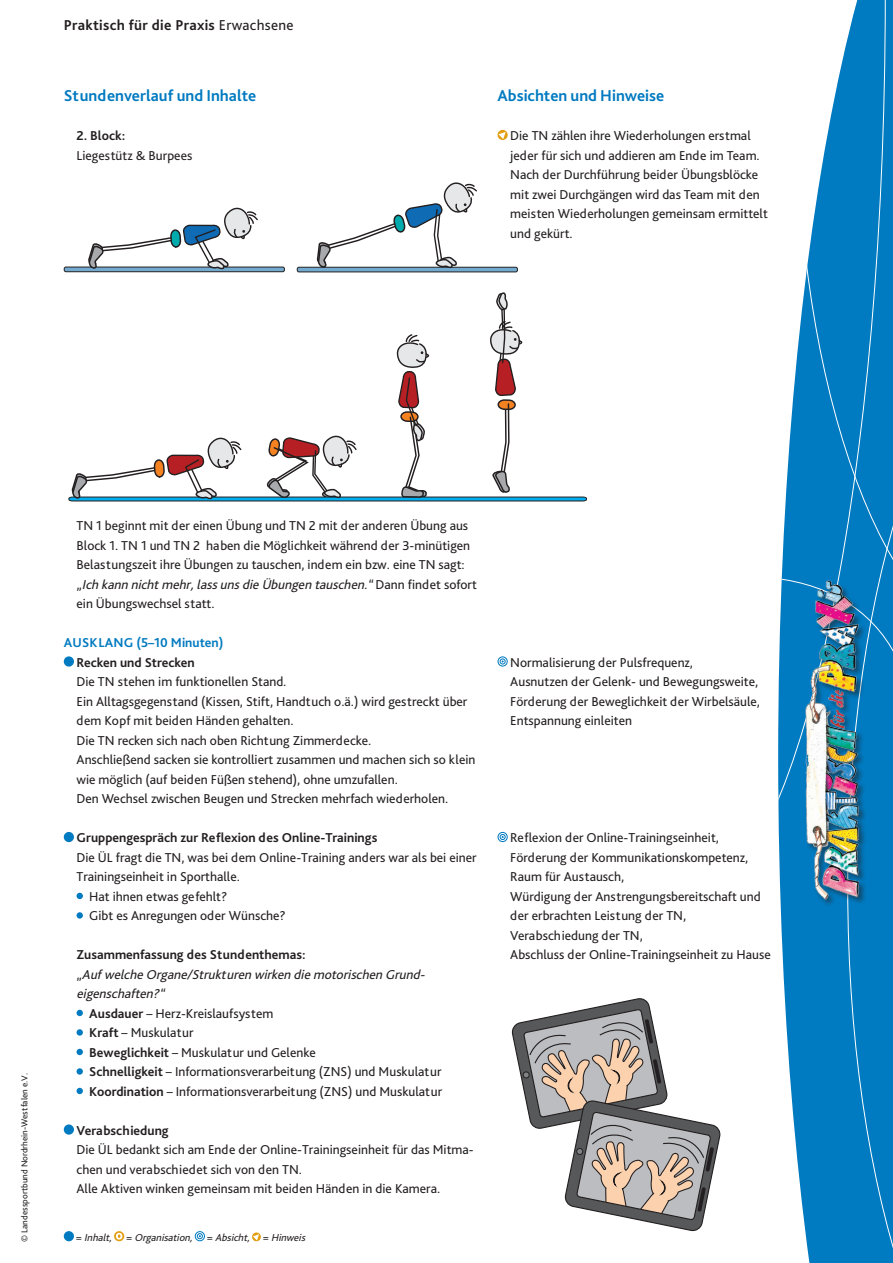
<style>
.page{position:relative;width:893px;height:1263px;background:#fff}
.page>*{position:absolute;margin:0;border:0;box-sizing:border-box;transform-origin:0 0}
.t1{font:700 16.5px "Bliss Pro";color:#007ac0}
.t2{font:700 15px "Bliss Pro";letter-spacing:.02em;color:#231f20}
.t3{font:13.5px/19.5px "Bliss Pro";color:#231f20}
.t4{font:700 13.5px "Bliss Pro";color:#231f20}
.t5{font:italic 13.5px "Bliss Pro";color:#231f20}
.t6{font:700 13.5px "Bliss Pro";letter-spacing:.005em;color:#007ac0}
.t7{font:italic 10.5px "Bliss Pro";color:#231f20}
.t8{font:9px "Bliss Pro";color:#231f20}
.s1{font-weight:400}
.s2{font-style:italic}
.s3{font-weight:700}
.s4{font-style:normal}
</style>
<div class="page">
<div style="left:64px;top:656px;width:10px;height:11px;background:#007ac0;border-radius:50%"></div>
<div style="left:64px;top:832px;width:10px;height:10px;background:#007ac0;border-radius:50%"></div>
<svg style="left:77px;top:893px;width:6px;height:6px"></svg>
<div style="left:77px;top:912px;width:6px;height:7px;background:#007ac0;border-radius:50%"></div>
<svg style="left:77px;top:1010px;width:6px;height:6px"></svg>
<div style="left:77px;top:1029px;width:6px;height:7px;background:#007ac0;border-radius:50%"></div>
<svg style="left:77px;top:1049px;width:6px;height:6px"></svg>
<div style="left:77px;top:1068px;width:6px;height:7px;background:#007ac0;border-radius:50%"></div>
<svg style="left:77px;top:1088px;width:6px;height:6px"></svg>
<div style="left:64px;top:1124px;width:10px;height:11px;background:#007ac0;border-radius:50%"></div>
<svg style="left:497px;top:129px;width:11px;height:11px"></svg>
<svg style="left:497px;top:656px;width:11px;height:11px"></svg>
<svg style="left:497px;top:832px;width:11px;height:10px"></svg>
<svg style="left:803px;top:0;width:90px;height:301px"></svg>
<svg style="left:778px;top:301px;width:115px;height:962px;background:#1b88c6"></svg>
<img style="left:805px;top:574px;width:62px;height:335px">
<div style="left:64px;top:1231px;width:10px;height:10px;background:#007ac0;border-radius:50%"></div>
<svg style="left:114px;top:1231px;width:10px;height:10px"></svg>
<svg style="left:116px;top:1233px;width:6px;height:6px"></svg>
<svg style="left:195px;top:1231px;width:10px;height:10px"></svg>
<svg style="left:252px;top:1232px;width:9px;height:10px"></svg>
<svg style="left:512px;top:998px;width:209px;height:234px"></svg>
<div style="left:64px;top:267px;width:220px;height:5px;background:#72aad0;border-radius:2px"></div>
<div style="left:64px;top:267px;width:221px;height:5px;border:1px solid #231f20;border-radius:2px"></div>
<div style="left:297px;top:267px;width:220px;height:5px;background:#72aad0;border-radius:2px"></div>
<div style="left:297px;top:267px;width:221px;height:5px;border:1px solid #231f20;border-radius:2px"></div>
<svg style="left:88px;top:207px;width:171px;height:63px"></svg>
<svg style="left:317px;top:182px;width:161px;height:86px"></svg>
<svg style="left:68px;top:292px;width:519px;height:210px"></svg>
<p class="t2" style="left:64px;top:16px;width:231px">Praktisch für die Praxis <span class="s1">Erwachsene</span></p>
<p class="t1" style="left:64px;top:85px;width:194px">Stundenverlauf und Inhalte</p>
<p class="t4" style="left:77px;top:127px;width:50px">2. Block:</p>
<p class="t3" style="left:77px;top:145px;width:117px">Liegestütz &amp; Burpees</p>
<p class="t1" style="left:497px;top:85px;width:168px">Absichten und Hinweise</p>
<p class="t3" style="left:510px;top:125px;width:259px">Die TN zählen ihre Wiederholungen erstmal jeder für sich und addieren am Ende im Team.<br>Nach der Durchführung beider Übungsblöcke mit zwei Durchgängen wird das Team mit den meisten Wiederholungen gemeinsam ermittelt und gekürt.</p>
<p class="t8" style="left:19px;top:1242px;width:170px;rotate:-90deg">© Landessportbund Nordrhein-Westfalen e.V.</p>
<p class="t3" style="left:77px;top:515px;width:402px">TN 1 beginnt mit der einen Übung und TN 2 mit der anderen Übung aus Block 1. TN 1 und TN 2 haben die Möglichkeit während der 3-minütigen Belastungszeit ihre Übungen zu tauschen, indem ein bzw. eine TN sagt: <span class="s2">„Ich kann nichtmehr,lassunsdie Übungen tauschen.“</span>D a n n f i n d e t s o fo rt ein Übungswechsel statt.</p>
<p class="t6" style="left:64px;top:634px;width:161px">AUSKLANG (5–10 Minuten)</p>
<p class="t4" style="left:77px;top:654px;width:120px">Recken und Strecken</p>
<p class="t3" style="left:77px;top:671px;width:400px">Die TN stehen im funktionellen Stand.<br>Ein Alltagsgegenstand (Kissen, Stift, Handtuch o.ä.) wird gestreckt über dem Kopf mit beiden Händen gehalten.<br>Die TN recken sich nach oben Richtung Zimmerdecke.<br>Anschließend sacken sie kontrolliert zusammen und machen sich so klein wie möglich (auf beiden Füßen stehend), ohne umzufallen.<br>Den Wechsel zwischen Beugen und Strecken mehrfach wiederholen.</p>
<p class="t4" style="left:77px;top:829px;width:302px">Gruppengespräch zur Reflexion des Online-Trainings</p>
<p class="t3" style="left:77px;top:847px;width:402px">Die ÜL fragt die TN, was bei dem Online-Training anders war als bei einer</p>
<p class="t3" style="left:77px;top:866px;width:165px">Trainingseinheit in Sporthalle.</p>
<p class="t3" style="left:89px;top:886px;width:140px">Hat ihnen etwas gefehlt?</p>
<p class="t3" style="left:89px;top:905px;width:198px">Gibt es Anregungen oder Wünsche?</p>
<p class="t4" style="left:77px;top:946px;width:231px">Zusammenfassung des Stundenthemas:</p>
<p class="t5" style="left:77px;top:966px;width:348px">„Aufwelche Organe/Strukturen wirken die motorischen Grund-</p>
<p class="t5" style="left:77px;top:985px;width:93px">eigenschaften?“</p>
<p class="t3" style="left:89px;top:1003px;width:186px"><span class="s3">Ausdauer</span> – Herz-Kreislaufsystem</p>
<p class="t3" style="left:89px;top:1022px;width:106px"><span class="s3">Kraft</span> – Muskulatur</p>
<p class="t3" style="left:89px;top:1042px;width:228px"><span class="s3">Beweglichkeit</span> – Muskulatur und Gelenke</p>
<p class="t3" style="left:89px;top:1061px;width:354px"><span class="s3">Schnelligkeit</span> – Informationsverarbeitung (ZNS) und Muskulatur</p>
<p class="t3" style="left:89px;top:1081px;width:354px"><span class="s3">Koordination</span> – Informationsverarbeitung (ZNS) und Muskulatur</p>
<p class="t4" style="left:77px;top:1122px;width:94px">Verabschiedung</p>
<p class="t3" style="left:77px;top:1139px;width:399px">Die ÜL bedankt sich am Ende der Online-Trainingseinheit für das Mitma&shy;chen und verabschiedet sich von den TN.<br>Alle Aktiven winken gemeinsam mit beiden Händen in die Kamera.</p>
<p class="t7" style="left:76px;top:1231px;width:233px"><span class="s4">=</span> Inhalt, <span class="s4">=</span> Organisation, <span class="s4">=</span> Absicht, <span class="s4">=</span> Hinweis</p>
<p class="t3" style="left:510px;top:652px;width:251px">Normalisierung der Pulsfrequenz,<br>Ausnutzen der Gelenk- und Bewegungsweite, Förderung der Beweglichkeit der Wirbelsäule, Entspannung einleiten</p>
<p class="t3" style="left:510px;top:827px;width:262px">Reflexion der Online-Trainingseinheit, Förderung der Kommunikationskompetenz, Raum für Austausch,<br>Würdigung der Anstrengungsbereitschaft und der erbrachten Leistung der TN, Verabschiedung der TN,<br>Abschluss der Online-Trainingseinheit zu Hause</p>
</div>
